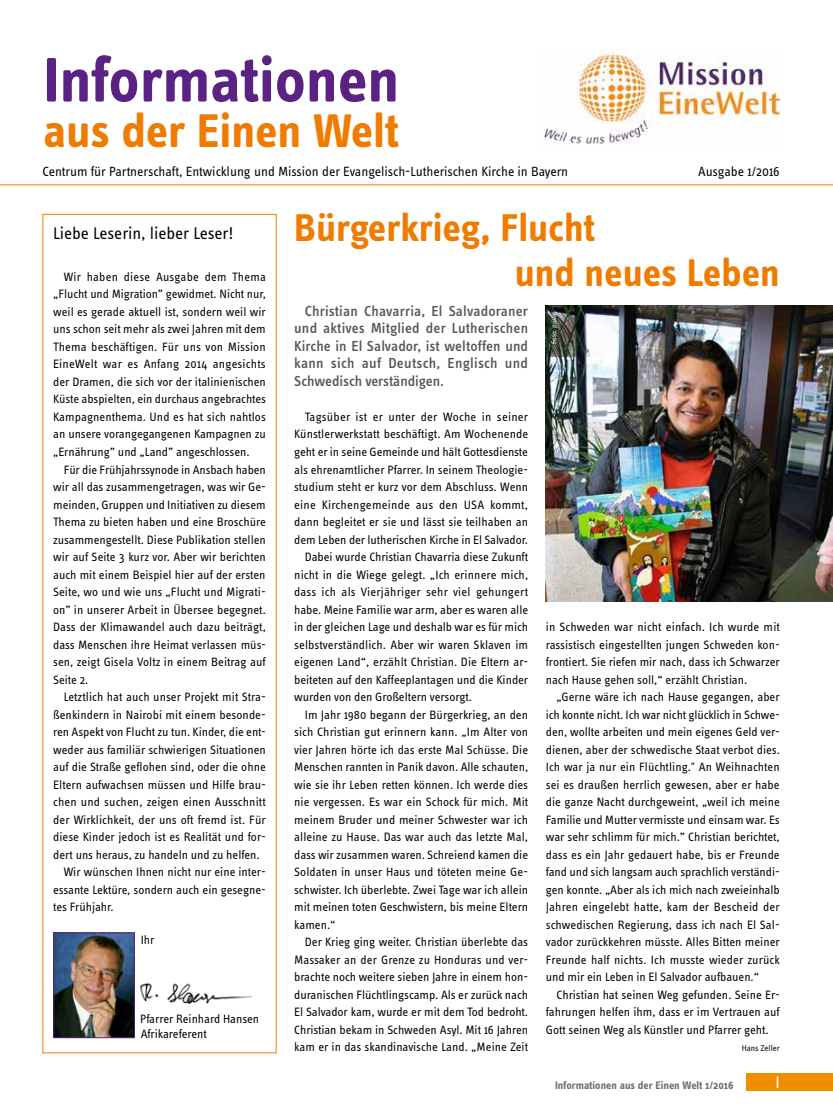
<style>
.page{position:relative;width:833px;height:1117px;background:#fff}
.page>*{position:absolute;margin:0;border:0;box-sizing:border-box;transform-origin:0 0}
.t1{font:700 65px "Info OT Text";letter-spacing:-.005em;color:#5b2283}
.t2{font:700 48.75px "Info OT Text";letter-spacing:-.005em;color:#ef7c00}
.t3{font:700 40px/44.8px "Info OT Text";color:#ef7c00}
.t4{font:17.5px "Info OT Text";letter-spacing:-.005em;color:#000}
.t5{font:17.5px "Info OT Text";color:#fff}
.t6{font:500 15px/17.5px "Info OT Text";color:#565656;text-align:justify}
.t7{font:13.75px "Info OT Text";letter-spacing:-.005em;color:#000}
.t8{font:12.5px/17.5px "Info OT Text";color:#000;text-align:justify}
.t9{font:12.5px "Info OT Text";letter-spacing:.02em;color:#000}
.t10{font:700 11.25px "Info OT Text";color:#6f6f6e}
.t11{font:8.75px "Info OT Text";letter-spacing:-.005em;color:#000}
.t12{font:7.5px "Info OT Text";letter-spacing:-.005em;color:#fff}
</style>
<div class="page">
<div style="left:746px;top:1073px;width:87px;height:17px;background:#f18e00"></div>
<hr style="left:0;top:184px;width:833px;height:1px;background:#ef7c00">
<img style="left:543px;top:50px;width:237px;height:94px">
<img style="left:139px;top:983px;width:114px;height:21px">
<img style="left:56px;top:934px;width:77px;height:101px">
<div style="left:54px;top:932px;width:81px;height:105px;border:1px solid #5b2283"></div>
<img style="left:546px;top:305px;width:287px;height:296px">
<h1 class="t1" style="left:43px;top:40px;width:358px">Informationen</h1>
<h2 class="t2" style="left:43px;top:100px;width:357px">aus der Einen Welt</h2>
<p class="t7" style="left:43px;top:163px;width:527px">Centrum für Partnerschaft, Entwicklung und Mission der Evangelisch-Lutherischen Kirche in Bayern</p>
<p class="t7" style="left:698px;top:163px;width:83px">Ausgabe 1/2016</p>
<h3 class="t4" style="left:53px;top:222px;width:182px">Liebe Leserin, lieber Leser!</h3>
<p class="t8" style="left:53px;top:267px;width:214px;text-indent:11px">Wir haben diese Ausgabe dem Thema „Flucht und Migration” gewidmet. Nicht nur, weil es gerade aktuell ist, sondern weil wir uns schon seit mehr als zwei Jahren mit dem Thema beschäftigen. Für uns von Mission EineWelt war es Anfang 2014 angesichts der Dramen, die sich vor der italinienischen Küste abspielten, ein durchaus angebrachtes Kampagnenthema. Und es hat sich nahtlos an unsere vorangegangenen Kampagnen zu „Ernährung” und „Land” angeschlossen.</p>
<p class="t8" style="left:53px;top:460px;width:214px;text-indent:11px">Für die Frühjahrssynode in Ansbach haben wir all das zusammengetragen, was wir Ge&shy;meinden, Gruppen und Initiativen zu diesem Thema zu bieten haben und eine Broschüre zusammengestellt. Diese Publikation stellen wir auf Seite 3 kurz vor. Aber wir berichten auch mit einem Beispiel hier auf der ersten Seite, wo und wie uns „Flucht und Migrati&shy;on” in unserer Arbeit in Übersee begegnet.<br>Dass der Klimawandel auch dazu beiträgt, dass Menschen ihre Heimat verlassen müs&shy;sen, zeigt Gisela Voltz in einem Beitrag auf Seite 2.</p>
<p class="t8" style="left:64px;top:687px;width:203px">Letztlich hat auch unser Projekt mit Stra-</p>
<p class="t8" style="left:53px;top:705px;width:214px">ßenkindern in Nairobi mit einem besonde-</p>
<p class="t8" style="left:53px;top:722px;width:214px">ren Aspekt von Flucht zu tun. Kinder, die ent-</p>
<p class="t8" style="left:53px;top:740px;width:214px">weder aus familiär schwierigen Situationen</p>
<p class="t8" style="left:53px;top:757px;width:214px">auf die Straße geflohen sind, oder die ohne</p>
<p class="t8" style="left:53px;top:775px;width:214px">Eltern aufwachsen müssen und Hilfe brau-</p>
<p class="t8" style="left:53px;top:792px;width:214px">chen und suchen, zeigen einen Ausschnitt</p>
<p class="t8" style="left:53px;top:810px;width:214px">der Wirklichkeit, der uns oft fremd ist. Für</p>
<p class="t8" style="left:53px;top:827px;width:214px">diese Kinder jedoch ist es Realität und for-</p>
<p class="t8" style="left:53px;top:845px;width:208px">dert uns heraus, zu handeln und zu helfen.</p>
<p class="t8" style="left:64px;top:862px;width:203px">Wir wünschen Ihnen nicht nur eine inter-</p>
<p class="t8" style="left:53px;top:880px;width:214px">essante Lektüre, sondern auch ein gesegne-</p>
<p class="t8" style="left:53px;top:897px;width:62px">tes Frühjahr.</p>
<p class="t8" style="left:141px;top:930px;width:15px">Ihr</p>
<p class="t8" style="left:140px;top:1010px;width:121px;line-height:15px">Pfarrer Reinhard Hansen<br>Afrikareferent</p>
<h3 class="t3" style="left:515px;top:204px;width:266px;text-indent:-221px">Bürgerkrieg, Flucht<br>und neues Leben</h3>
<p class="t6" style="left:294px;top:302px;width:235px;text-indent:11px">Christian Chavarria, El Salvadoraner und aktives Mitglied der Lutherischen Kirche in El Salvador, ist weltoffen und kann sich auf Deutsch, Englisch und Schwedisch verständigen.</p>
<p class="t8" style="left:305px;top:407px;width:225px">Tagsüber ist er unter der Woche in seiner</p>
<p class="t8" style="left:294px;top:425px;width:235px">Künstlerwerkstatt beschäftigt. Am Wochenende</p>
<p class="t8" style="left:294px;top:442px;width:235px">geht er in seine Gemeinde und hält Gottesdienste</p>
<p class="t8" style="left:294px;top:460px;width:235px">als ehrenamtlicher Pfarrer. In seinem Theologie-</p>
<p class="t8" style="left:294px;top:477px;width:235px">studium steht er kurz vor dem Abschluss. Wenn</p>
<p class="t9" style="left:294px;top:496px;width:235px">eine Kirchengemeinde aus den USA kommt,</p>
<p class="t8" style="left:294px;top:512px;width:235px">dann begleitet er sie und lässt sie teilhaben an</p>
<p class="t8" style="left:294px;top:530px;width:235px">dem Leben der lutherischen Kirche in El Salvador.</p>
<p class="t8" style="left:305px;top:547px;width:225px">Dabei wurde Christian Chavarria diese Zukunft</p>
<p class="t8" style="left:294px;top:565px;width:235px">nicht in die Wiege gelegt. „Ich erinnere mich,</p>
<p class="t8" style="left:294px;top:582px;width:235px">dass ich als Vierjähriger sehr viel gehungert</p>
<p class="t8" style="left:294px;top:600px;width:235px">habe. Meine Familie war arm, aber es waren alle</p>
<p class="t8" style="left:294px;top:617px;width:235px">in der gleichen Lage und deshalb war es für mich</p>
<p class="t8" style="left:294px;top:635px;width:235px">selbstverständlich. Aber wir waren Sklaven im</p>
<p class="t8" style="left:294px;top:652px;width:235px">eigenen Land“, erzählt Christian. Die Eltern ar-</p>
<p class="t8" style="left:294px;top:670px;width:236px">beiteten auf den Kaffeeplantagen und die Kinder</p>
<p class="t8" style="left:294px;top:687px;width:179px">wurden von den Großeltern versorgt.</p>
<p class="t8" style="left:305px;top:705px;width:225px">Im Jahr 1980 begann der Bürgerkrieg, an den</p>
<p class="t8" style="left:294px;top:722px;width:235px">sich Christian gut erinnern kann. „Im Alter von</p>
<p class="t8" style="left:294px;top:740px;width:235px">vier Jahren hörte ich das erste Mal Schüsse. Die</p>
<p class="t8" style="left:294px;top:757px;width:235px">Menschen rannten in Panik davon. Alle schauten,</p>
<p class="t8" style="left:294px;top:775px;width:235px">wie sie ihr Leben retten können. Ich werde dies</p>
<p class="t8" style="left:294px;top:792px;width:235px">nie vergessen. Es war ein Schock für mich. Mit</p>
<p class="t8" style="left:294px;top:810px;width:235px">meinem Bruder und meiner Schwester war ich</p>
<p class="t8" style="left:294px;top:827px;width:235px">alleine zu Hause. Das war auch das letzte Mal,</p>
<p class="t8" style="left:294px;top:845px;width:235px">dass wir zusammen waren. Schreiend kamen die</p>
<p class="t8" style="left:294px;top:862px;width:235px">Soldaten in unser Haus und töteten meine Ge-</p>
<p class="t8" style="left:294px;top:880px;width:235px">schwister. Ich überlebte. Zwei Tage war ich allein</p>
<p class="t8" style="left:294px;top:897px;width:235px">mit meinen toten Geschwistern, bis meine Eltern</p>
<p class="t8" style="left:294px;top:915px;width:43px">kamen.“</p>
<p class="t8" style="left:305px;top:932px;width:225px">Der Krieg ging weiter. Christian überlebte das</p>
<p class="t8" style="left:294px;top:950px;width:235px">Massaker an der Grenze zu Honduras und ver-</p>
<p class="t8" style="left:294px;top:967px;width:235px">brachte noch weitere sieben Jahre in einem hon-</p>
<p class="t8" style="left:294px;top:985px;width:235px">duranischen Flüchtlingscamp. Als er zurück nach</p>
<p class="t8" style="left:294px;top:1002px;width:235px">El Salvador kam, wurde er mit dem Tod bedroht.</p>
<p class="t8" style="left:294px;top:1020px;width:235px">Christian bekam in Schweden Asyl. Mit 16 Jahren</p>
<p class="t8" style="left:294px;top:1037px;width:235px">kam er in das skandinavische Land. „Meine Zeit</p>
<p class="t12" style="left:549px;top:344px;width:34px;rotate:-90deg">Foto: privat</p>
<p class="t8" style="left:546px;top:617px;width:236px">in Schweden war nicht einfach. Ich wurde mit rassistisch eingestellten jungen Schweden kon&shy;frontiert. Sie riefen mir nach, dass ich Schwarzer nach Hause gehen soll,“ erzählt Christian.</p>
<p class="t8" style="left:546px;top:687px;width:235px;text-indent:11px">„Gerne wäre ich nach Hause gegangen, aber ich konnte nicht. Ich war nicht glücklich in Schwe&shy;den, wollte arbeiten und mein eigenes Geld ver&shy;dienen, aber der schwedische Staat verbot dies.<br>Ich war ja nur ein Flüchtling." An Weihnachten sei es draußen herrlich gewesen, aber er habe die ganze Nacht durchgeweint, „weil ich meine Familie und Mutter vermisste und einsam war. Es war sehr schlimm für mich.” Christian berichtet, dass es ein Jahr gedauert habe, bis er Freunde fand und sich langsam auch sprachlich verständi&shy;gen konnte. „Aber als ich mich nach zweieinhalb Jahren eingelebt hatte, kam der Bescheid der schwedischen Regierung, dass ich nach El Sal&shy;vador zurückkehren müsste. Alles Bitten meiner Freunde half nichts. Ich musste wieder zurück und mir ein Leben in El Salvador aufbauen.“</p>
<p class="t8" style="left:546px;top:985px;width:235px;text-indent:11px">Christian hat seinen Weg gefunden. Seine Er&shy;fahrungen helfen ihm, dass er im Vertrauen auf Gott seinen Weg als Künstler und Pfarrer geht.</p>
<p class="t11" style="left:741px;top:1042px;width:40px">Hans Zeller</p>
<p class="t10" style="left:555px;top:1078px;width:180px">Informationen aus der Einen Welt 1/2016</p>
<h3 class="t5" style="left:775px;top:1071px;width:6px">I</h3>
</div>
